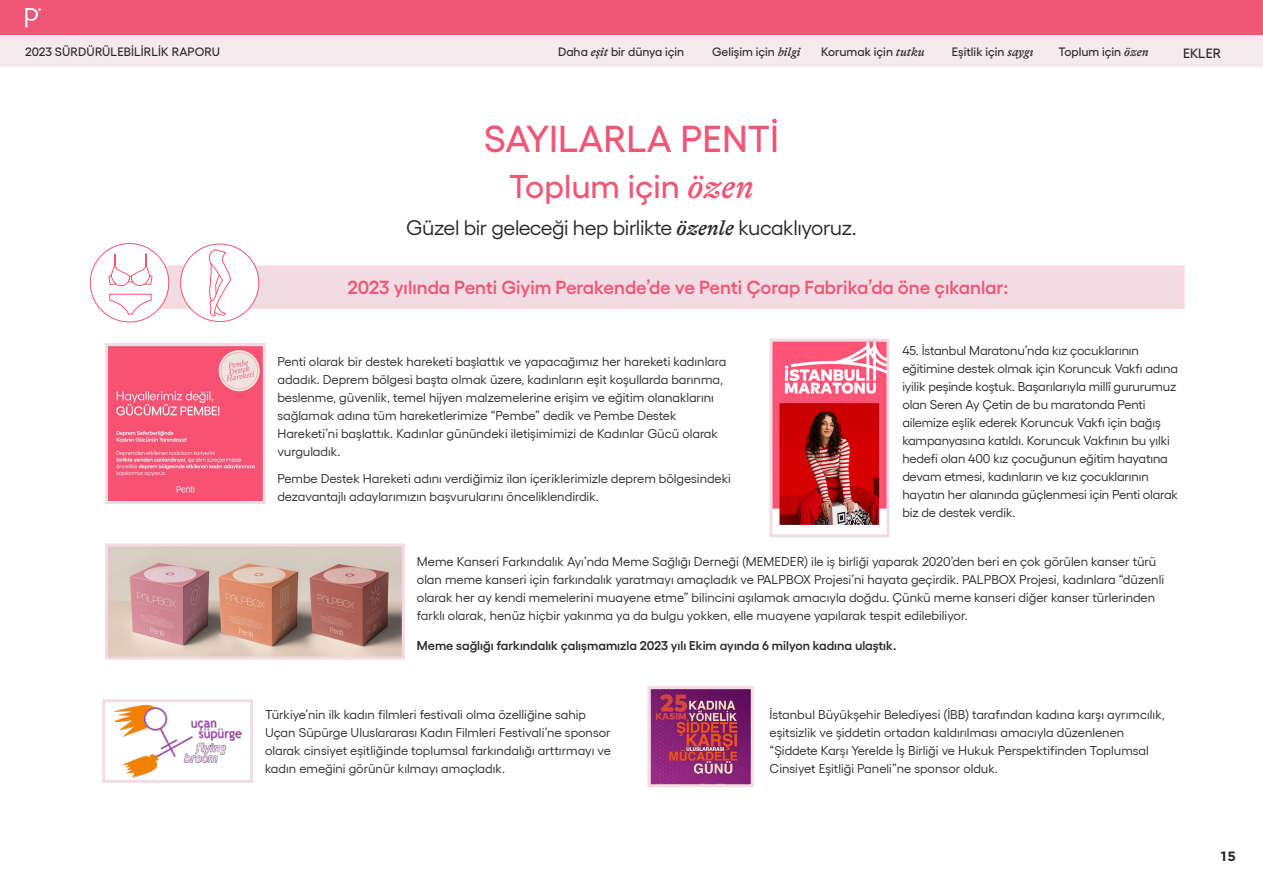
<style>
.page{position:relative;width:1263px;height:893px;background:#fff}
.page>*{position:absolute;margin:0;border:0;box-sizing:border-box;transform-origin:0 0}
.t1{font:500 37.5px "Yellix";color:#f05675}
.t2{font:500 33px "Yellix";color:#f05675}
.t3{font:21px "Yellix";letter-spacing:-.02em;color:#2a2927}
.t4{font:600 18.9px "Yellix";color:#f05675}
.t5{font:500 13.5px "Yellix";color:#2a2927}
.t6{font:700 13.5px "Gotham";color:#2a2927}
.t7{font:12.75px/18px "Yellix";color:#2a2927}
.t8{font:600 12.75px "Yellix";color:#2a2927}
.t9{font:500 12.15px "Yellix";color:#2a2927}
.s1{font-family:"GT Alpina";font-style:italic}
.s2{font-family:"GT Alpina";font-weight:500;font-style:italic}
</style>
<div class="page">
<div style="left:0;top:0;width:1263px;height:38px;background:#f05675"></div>
<div style="left:0;top:35px;width:1263px;height:31px;background:#f6eaee"></div>
<svg style="left:25px;top:8px;width:16px;height:19px"></svg>
<div style="left:130px;top:265px;width:1054px;height:44px;background:#f0dce2;border:3px solid #fad6de"></div>
<div style="left:90px;top:244px;width:79px;height:78px;background:#fff;border-radius:50%"></div>
<div style="left:90px;top:243px;width:79px;height:79px;border:1px solid #f05775;border-radius:50%"></div>
<svg style="left:108px;top:253px;width:45px;height:62px"></svg>
<div style="left:181px;top:244px;width:78px;height:78px;background:#fff;border-radius:50%"></div>
<div style="left:180px;top:244px;width:79px;height:78px;border:1px solid #f05775;border-radius:50%"></div>
<svg style="left:208px;top:249px;width:23px;height:67px"></svg>
<img style="left:114px;top:704px;width:128px;height:73px">
<div style="left:102px;top:699px;width:151px;height:84px;border:3px solid #f0dce2"></div>
<img style="left:651px;top:690px;width:99px;height:93px">
<div style="left:647px;top:686px;width:107px;height:101px;border:3px solid #f0dce2"></div>
<img style="left:773px;top:343px;width:112px;height:182px">
<div style="left:769px;top:339px;width:120px;height:198px;border:3px solid #f0dce2"></div>
<img style="left:109px;top:347px;width:153px;height:153px">
<div style="left:105px;top:343px;width:161px;height:161px;border:3px solid #f0dce2"></div>
<img style="left:109px;top:547px;width:292px;height:109px">
<div style="left:105px;top:543px;width:300px;height:117px;border:3px solid #f0dce2"></div>
<p class="t9" style="left:25px;top:43px;width:196px">2023 SÜRDÜRÜLEBİLİRLİK RAPORU</p>
<p class="t9" style="left:558px;top:43px;width:128px">Daha <span class="s1">eşit</span> bir dünya i̇çin</p>
<p class="t9" style="left:712px;top:43px;width:91px">Gelişim için <span class="s1">bi̇lgi̇</span></p>
<p class="t9" style="left:821px;top:43px;width:105px">Korumak için <span class="s1">tutku</span></p>
<p class="t9" style="left:952px;top:43px;width:82px">Eşitlik için <span class="s1">saygı</span></p>
<p class="t9" style="left:1058px;top:43px;width:91px">Toplum için <span class="s1">özen</span></p>
<p class="t5" style="left:1183px;top:42px;width:39px">EKLER</p>
<h1 class="t1" style="left:484px;top:110px;width:297px">SAYILARLA PENTİ</h1>
<h2 class="t2" style="left:509px;top:161px;width:246px">Toplum için <span class="s1">özen</span></h2>
<h3 class="t3" style="left:406px;top:211px;width:452px">Güzel bir geleceği hep birlikte <span class="s2">özenle</span> kucaklıyoruz.</h3>
<h3 class="t4" style="left:347px;top:273px;width:663px">2023 yılında Penti Giyim Perakende’de ve Penti Çorap Fabrika’da öne çıkanlar:</h3>
<p class="t7" style="left:277px;top:351px;width:451px">Penti olarak bir destek hareketi başlattık ve yapacağımız her hareketi kadınlara adadık. Deprem bölgesi başta olmak üzere, kadınların eşit koşullarda barınma, beslenme, güvenlik, temel hijyen malzemelerine erişim ve eğitim olanaklarını sağlamak adına tüm hareketlerimize “Pembe” dedik ve Pembe Destek Hareketi’ni başlattık. Kadınlar günündeki iletişimimizi de Kadınlar Gücü olarak vurguladık.</p>
<p class="t7" style="left:277px;top:468px;width:455px">Pembe Destek Hareketi adını verdiğimiz ilan içeriklerimizle deprem bölgesindeki dezavantajlı adaylarımızın başvurularını önceliklendirdik.</p>
<p class="t7" style="left:902px;top:340px;width:277px">45. İstanbul Maratonu’nda kız çocuklarının eğitimine destek olmak için Koruncuk Vakfı adına iyilik peşinde koştuk. Başarılarıyla millî gururumuz olan Seren Ay Çetin de bu maratonda Penti ailemize eşlik ederek Koruncuk Vakfı için bağış kampanyasına katıldı. Koruncuk Vakfının bu yılki hedefi olan 400 kız çocuğunun eğitim hayatına devam etmesi, kadınların ve kız çocuklarının hayatın her alanında güçlenmesi için Penti olarak biz de destek verdik.</p>
<p class="t7" style="left:417px;top:551px;width:749px">Meme Kanseri Farkındalık Ayı’nda Meme Sağlığı Derneği (MEMEDER) ile iş birliği yaparak 2020’den beri en çok görülen kanser türü olan meme kanseri için farkındalık yaratmayı amaçladık ve PALPBOX Projesi’ni hayata geçirdik. PALPBOX Projesi, kadınlara “düzenli olarak her ay kendi memelerini muayene etme” bilincini aşılamak amacıyla doğdu. Çünkü meme kanseri diğer kanser türlerinden farklı olarak, henüz hiçbir yakınma ya da bulgu yokken, elle muayene yapılarak tespit edilebiliyor.</p>
<p class="t8" style="left:417px;top:635px;width:481px">Meme sağlığı farkındalık çalışmamızla 2023 yılı Ekim ayında 6 milyon kadına ulaştık.</p>
<p class="t7" style="left:265px;top:704px;width:347px">Türkiye’nin ilk kadın filmleri festivali olma özelliğine sahip Uçan Süpürge Uluslararası Kadın Filmleri Festivali’ne sponsor olarak cinsiyet eşitliğinde toplumsal farkındalığı arttırmayı ve kadın emeğini görünür kılmayı amaçladık.</p>
<p class="t7" style="left:770px;top:704px;width:397px">İstanbul Büyükşehir Belediyesi (İBB) tarafından kadına karşı ayrımcılık, eşitsizlik ve şiddetin ortadan kaldırılması amacıyla düzenlenen “Şiddete Karşı Yerelde İş Birliği ve Hukuk Perspektifinden Toplumsal Cinsiyet Eşitliği Paneli”ne sponsor olduk.</p>
<p class="t6" style="left:1221px;top:847px;width:17px">15</p>
</div>
